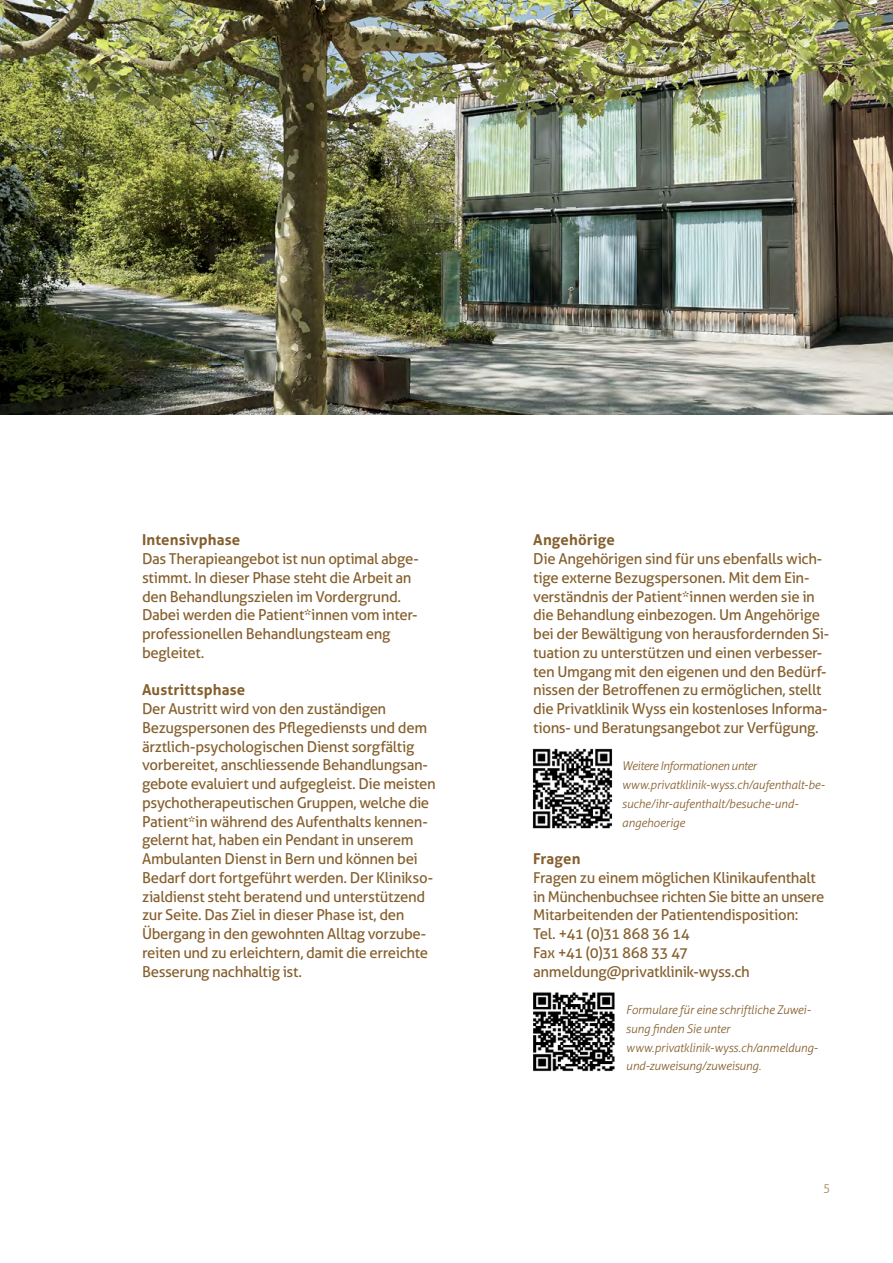
<style>
.page{position:relative;width:893px;height:1263px;background:#fff}
.page>*{position:absolute;margin:0;border:0;box-sizing:border-box;transform-origin:0 0}
.t1{font:15px/18.8px "Aller";letter-spacing:-.025em;color:#855f2d}
.t2{font:700 15px "Aller";letter-spacing:.01em;color:#855f2d}
.t3{font:italic 300 12px/18.8px "Aller";letter-spacing:-.015em;color:#855f2d}
.t4{font:300 12px "Aller";color:#a38157}
</style>
<div class="page">
<img style="left:0;top:0;width:893px;height:414px">
<img style="left:533px;top:992px;width:82px;height:80px">
<img style="left:532px;top:748px;width:81px;height:81px">
<p class="t2" style="left:142px;top:531px;width:100px">Intensivphase</p>
<p class="t1" style="left:142px;top:549px;width:278px">Das Therapieangebot ist nun optimal abge&shy;stimmt. In dieser Phase steht die Arbeit an den Behandlungszielen im Vordergrund.<br>Dabei werden die Patient*innen vom inter&shy;professionellen Behandlungsteam eng begleitet.</p>
<p class="t2" style="left:142px;top:681px;width:105px">Austrittsphase</p>
<p class="t1" style="left:142px;top:699px;width:295px">Der Austritt wird von den zuständigen Bezugspersonen des Pflegediensts und dem ärztlich-psychologischen Dienst sorgfältig vorbereitet, anschliessende Behandlungsan&shy;gebote evaluiert und aufgegleist. Die meisten psychotherapeutischen Gruppen, welche die Patient*in während des Aufenthalts kennen&shy;gelernt hat, haben ein Pendant in unserem Ambulanten Dienst in Bern und können bei Bedarf dort fortgeführt werden. Der Klinikso&shy;zialdienst steht beratend und unterstützend zur Seite. Das Ziel in dieser Phase ist, den Übergang in den gewohnten Alltag vorzube&shy;reiten und zu erleichtern, damit die erreichte Besserung nachhaltig ist.</p>
<p class="t2" style="left:533px;top:531px;width:83px">Angehörige</p>
<p class="t1" style="left:533px;top:549px;width:297px">Die Angehörigen sind für uns ebenfalls wich&shy;tige externe Bezugspersonen. Mit dem Ein&shy;verständnis der Patient*innen werden sie in die Behandlung einbezogen. Um Angehörige bei der Bewältigung von herausfordernden Si&shy;tuation zu unterstützen und einen verbesser&shy;ten Umgang mit den eigenen und den Bedürf&shy;nissen der Betroffenen zu ermöglichen, stellt die Privatklinik Wyss ein kostenloses Informa&shy;tions- und Beratungsangebot zur Verfügung.</p>
<p class="t3" style="left:622px;top:757px;width:204px">Weitere Informationen unter www.privatklinik-wyss.ch/aufenthalt-be&shy;suche/ihr-aufenthalt/besuche-und&shy;angehoerige</p>
<p class="t2" style="left:533px;top:849px;width:49px">Fragen</p>
<p class="t1" style="left:533px;top:868px;width:293px">Fragen zu einem möglichen Klinikaufenthalt in Münchenbuchsee richten Sie bitte an unsere Mitarbeitenden der Patientendisposition:<br>Tel. +41 (0)31 868 36 14<br>Fax +41 (0)31 868 33 47 anmeldung@privatklinik-wyss.ch</p>
<p class="t3" style="left:626px;top:1000px;width:194px">Formulare für eine schriftliche Zuwei&shy;sung finden Sie unter www.privatklinik-wyss.ch/anmeldung&shy;und-zuweisung/zuweisung.</p>
<p class="t4" style="left:823px;top:1180px;width:9px">5</p>
</div>
